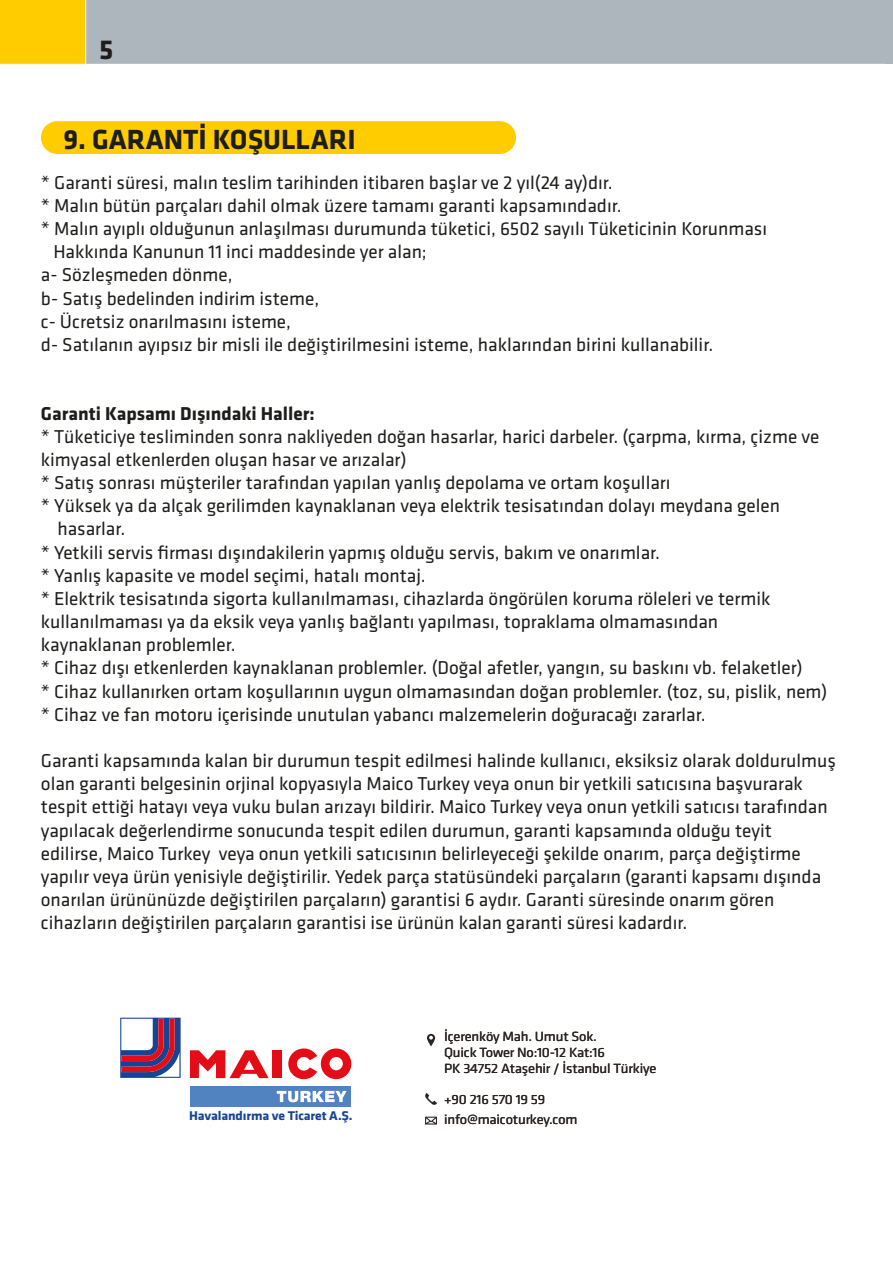
<style>
.page{position:relative;width:893px;height:1263px;background:#fff}
.page>*{position:absolute;margin:0;border:0;box-sizing:border-box;transform-origin:0 0}
.t1{font:700 28.8px "Klavika";color:#1d1d1b}
.t2{font:700 28.35px "Klavika";color:#1d1d1b}
.t3{font:19.35px/23.1px "Klavika";color:#1d1d1b}
.t4{font:700 19.35px "Klavika";color:#1d1d1b}
.t5{font:13.8px/15.9px "Klavika";letter-spacing:-.01em;color:#2b2422;scale:1.05 1}
.t6{font:700 13.05px "Klavika";letter-spacing:-.01em;color:#164494;scale:1.05 1}
</style>
<div class="page">
<div style="left:86px;top:0;width:798px;height:64px;background:#adb6bc"></div>
<div style="left:0;top:0;width:86px;height:65px;background:#fc0"></div>
<div style="left:41px;top:121px;width:475px;height:33px;background:#fc0;border-radius:16px"></div>
<div style="left:273px;top:1050px;width:9px;height:28px;background:#e30d18"></div>
<svg style="left:190px;top:1050px;width:79px;height:28px"></svg>
<svg style="left:288px;top:1048px;width:63px;height:31px"></svg>
<svg style="left:120px;top:1018px;width:61px;height:60px"></svg>
<div style="left:190px;top:1086px;width:160px;height:21px;background:#5083c0"></div>
<svg style="left:277px;top:1091px;width:70px;height:11px"></svg>
<svg style="left:425px;top:1117px;width:12px;height:7px"></svg>
<svg style="left:427px;top:1034px;width:8px;height:12px"></svg>
<svg style="left:425px;top:1093px;width:12px;height:12px"></svg>
<h2 class="t2" style="left:99px;top:34px;width:16px">5</h2>
<h1 class="t1" style="left:63px;top:124px;width:294px">9. GARANTİ KOŞULLARI</h1>
<p class="t3" style="left:41px;top:171px;width:573px">* Garanti süresi, malın teslim tarihinden itibaren başlar ve 2 yıl(24 ay)dır.</p>
<p class="t3" style="left:41px;top:194px;width:582px">* Malın bütün parçaları dahil olmak üzere tamamı garanti kapsamındadır.</p>
<p class="t3" style="left:41px;top:217px;width:728px">* Malın ayıplı olduğunun anlaşılması durumunda tüketici, 6502 sayılı Tüketicinin Korunması</p>
<p class="t3" style="left:53px;top:241px;width:375px">Hakkında Kanunun 11 inci maddesinde yer alan;</p>
<p class="t3" style="left:41px;top:264px;width:193px">a- Sözleşmeden dönme,</p>
<p class="t3" style="left:41px;top:287px;width:280px">b- Satış bedelinden indirim isteme,</p>
<p class="t3" style="left:41px;top:310px;width:252px">c- Ücretsiz onarılmasını isteme,</p>
<p class="t3" style="left:41px;top:333px;width:674px">d- Satılanın ayıpsız bir misli ile değiştirilmesini isteme, haklarından birini kullanabilir.</p>
<p class="t4" style="left:41px;top:403px;width:275px">Garanti Kapsamı Dışındaki Haller:</p>
<p class="t3" style="left:41px;top:425px;width:780px">* Tüketiciye tesliminden sonra nakliyeden doğan hasarlar, harici darbeler. (çarpma, kırma, çizme ve</p>
<p class="t3" style="left:41px;top:448px;width:367px">kimyasal etkenlerden oluşan hasar ve arızalar)</p>
<p class="t3" style="left:41px;top:471px;width:631px">* Satış sonrası müşteriler tarafından yapılan yanlış depolama ve ortam koşulları</p>
<p class="t3" style="left:41px;top:495px;width:741px">* Yüksek ya da alçak gerilimden kaynaklanan veya elektrik tesisatından dolayı meydana gelen</p>
<p class="t3" style="left:58px;top:518px;width:69px">hasarlar.</p>
<p class="t3" style="left:41px;top:541px;width:621px">* Yetkili servis firması dışındakilerin yapmış olduğu servis, bakım ve onarımlar.</p>
<p class="t3" style="left:41px;top:564px;width:386px">* Yanlış kapasite ve model seçimi, hatalı montaj.</p>
<p class="t3" style="left:41px;top:587px;width:731px">* Elektrik tesisatında sigorta kullanılmaması, cihazlarda öngörülen koruma röleleri ve termik</p>
<p class="t3" style="left:41px;top:610px;width:679px">kullanılmaması ya da eksik veya yanlış bağlantı yapılması, topraklama olmamasından</p>
<p class="t3" style="left:41px;top:634px;width:196px">kaynaklanan problemler.</p>
<p class="t3" style="left:41px;top:657px;width:763px">* Cihaz dışı etkenlerden kaynaklanan problemler. (Doğal afetler, yangın, su baskını vb. felaketler)</p>
<p class="t3" style="left:41px;top:680px;width:788px">* Cihaz kullanırken ortam koşullarının uygun olmamasından doğan problemler. (toz, su, pislik, nem)</p>
<p class="t3" style="left:41px;top:703px;width:666px">* Cihaz ve fan motoru içerisinde unutulan yabancı malzemelerin doğuracağı zararlar.</p>
<p class="t3" style="left:41px;top:749px;width:797px">Garanti kapsamında kalan bir durumun tespit edilmesi halinde kullanıcı, eksiksiz olarak doldurulmuş olan garanti belgesinin orjinal kopyasıyla Maico Turkey veya onun bir yetkili satıcısına başvurarak tespit ettiği hatayı veya vuku bulan arızayı bildirir. Maico Turkey veya onun yetkili satıcısı tarafından yapılacak değerlendirme sonucunda tespit edilen durumun, garanti kapsamında olduğu teyit edilirse, Maico Turkey veya onun yetkili satıcısının belirleyeceği şekilde onarım, parça değiştirme yapılır veya ürün yenisiyle değiştirilir. Yedek parça statüsündeki parçaların (garanti kapsamı dışında onarılan ürününüzde değiştirilen parçaların) garantisi 6 aydır. Garanti süresinde onarım gören cihazların değiştirilen parçaların garantisi ise ürünün kalan garanti süresi kadardır.</p>
<p class="t6" style="left:189px;top:1108px;width:157px">Havalandırma ve Ticaret A.Ş.</p>
<p class="t5" style="left:444px;top:1029px;width:204px">İçerenköy Mah. Umut Sok.<br>Quick Tower No:10-12 Kat:16<br>PK 34752 Ataşehir / İstanbul Türkiye</p>
<p class="t5" style="left:444px;top:1090px;width:129px;line-height:19.8px">+90 216 570 19 59 info@maicoturkey.com</p>
</div>
